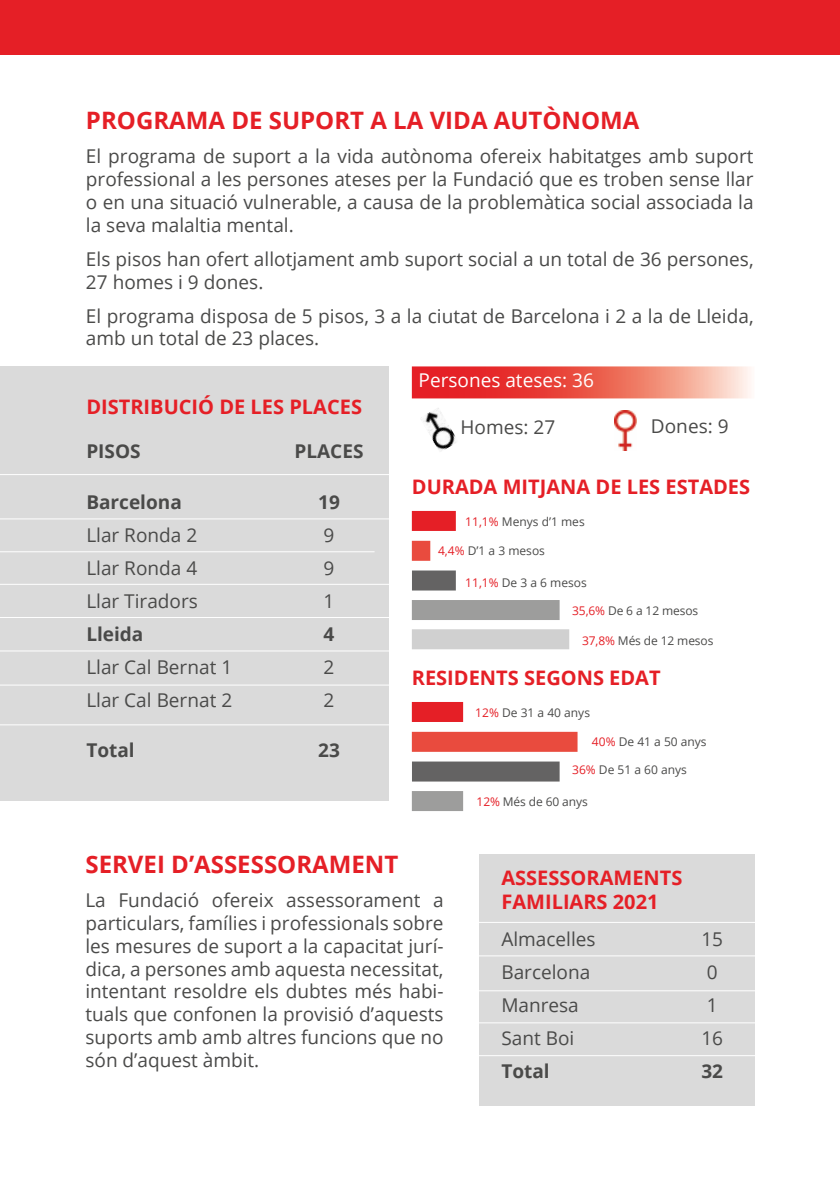
<style>
.page{position:relative;width:840px;height:1191px;background:#fff}
.page>*{position:absolute;margin:0;border:0;box-sizing:border-box;transform-origin:0 0}
.t1{font:700 24px "Open Sans";color:#e51f26}
.t2{font:700 20px/24px "Open Sans";color:#e51f26}
.t3{font:19px/33px "Open Sans";color:#4a4a49}
.t4{font:700 19px "Open Sans";color:#4a4a49}
.t5{font:19px "Open Sans";color:#fff}
.t6{font:12px "Open Sans";color:#4a4a49}
.s1{color:#e51f26}
</style>
<div class="page">
<div style="left:0;top:366px;width:388px;height:435px;background:#dadada"></div>
<hr style="left:0;top:584px;width:396px;height:1px;background:#fff">
<hr style="left:0;top:684px;width:393px;height:1px;background:#fff">
<hr style="left:0;top:724px;width:397px;height:1px;background:#fff">
<hr style="left:0;top:551px;width:374px;height:1px;background:#fff">
<hr style="left:0;top:474px;width:411px;height:1px;background:#fff">
<svg style="left:411px;top:366px;width:340px;height:32px;background:#ed675e"></svg>
<div style="left:412px;top:570px;width:43px;height:20px;background:#646363"></div>
<div style="left:411px;top:511px;width:44px;height:20px;background:#e51f26"></div>
<div style="left:411px;top:541px;width:19px;height:20px;background:#e94b3e"></div>
<div style="left:411px;top:600px;width:148px;height:20px;background:#9d9d9c"></div>
<img style="left:421px;top:408px;width:35px;height:43px">
<img style="left:614px;top:410px;width:22px;height:40px">
<div style="left:411px;top:629px;width:158px;height:20px;background:#d0d0d0"></div>
<div style="left:412px;top:761px;width:147px;height:20px;background:#646363"></div>
<div style="left:411px;top:702px;width:52px;height:20px;background:#e51f26"></div>
<div style="left:411px;top:732px;width:166px;height:20px;background:#e94b3e"></div>
<div style="left:411px;top:791px;width:52px;height:20px;background:#9d9d9c"></div>
<div style="left:479px;top:854px;width:275px;height:252px;background:#dadada"></div>
<hr style="left:468px;top:922px;width:305px;height:1px;background:#fff">
<hr style="left:468px;top:955px;width:371px;height:1px;background:#fff">
<hr style="left:463px;top:990px;width:376px;height:1px;background:#fff">
<hr style="left:468px;top:1022px;width:364px;height:1px;background:#fff">
<hr style="left:466px;top:1055px;width:363px;height:1px;background:#fff">
<hr style="left:0;top:617px;width:404px;height:1px;background:#fff">
<hr style="left:0;top:650px;width:404px;height:1px;background:#fff">
<hr style="left:0;top:518px;width:404px;height:1px;background:#fff">
<div style="left:0;top:0;width:839px;height:55px;background:#e51f26"></div>
<p class="t1" style="left:86px;top:103px;width:554px">PROGRAMA DE SUPORT A LA VIDA AUTÒNOMA</p>
<p class="t3" style="left:86px;top:144px;width:668px;line-height:22.8px;text-align:justify">El programa de suport a la vida autònoma ofereix habitatges amb suport professional a les persones ateses per la Fundació que es troben sense llar o en una situació vulnerable, a causa de la problemàtica social associada la la seva malaltia mental.</p>
<p class="t3" style="left:86px;top:247px;width:668px;line-height:22.8px">Els pisos han ofert allotjament amb suport social a un total de 36 persones,<br>27 homes i 9 dones.</p>
<p class="t3" style="left:86px;top:304px;width:668px;line-height:22.8px">El programa disposa de 5 pisos, 3 a la ciutat de Barcelona i 2 a la de Lleida, amb un total de 23 places.</p>
<p class="t2" style="left:86px;top:394px;width:277px">DISTRIBUCIÓ DE LES PLACES</p>
<p class="t4" style="left:86px;top:438px;width:56px">PISOS</p>
<p class="t4" style="left:86px;top:488px;width:97px">Barcelona</p>
<p class="t3" style="left:86px;top:518px;width:113px;text-align:justify">Llar Ronda 2<br>Llar Ronda 4<br>Llar Tiradors</p>
<p class="t4" style="left:86px;top:620px;width:59px">Lleida</p>
<p class="t3" style="left:86px;top:650px;width:147px">Llar Cal Bernat 1<br>Llar Cal Bernat 2</p>
<p class="t4" style="left:86px;top:737px;width:50px">Total</p>
<p class="t4" style="left:294px;top:438px;width:70px">PLACES</p>
<p class="t4" style="left:318px;top:488px;width:23px">19</p>
<p class="t3" style="left:323px;top:518px;width:12px;text-align:justify">9<br>9<br>1</p>
<p class="t4" style="left:323px;top:620px;width:12px">4</p>
<p class="t3" style="left:323px;top:650px;width:12px">2<br>2</p>
<p class="t4" style="left:318px;top:737px;width:23px">23</p>
<p class="t5" style="left:418px;top:367px;width:177px">Persones ateses: 36</p>
<p class="t3" style="left:460px;top:410px;width:96px">Homes: 27</p>
<p class="t3" style="left:650px;top:409px;width:79px">Dones: 9</p>
<p class="t2" style="left:411px;top:474px;width:339px">DURADA MITJANA DE LES ESTADES</p>
<p class="t6" style="left:465px;top:513px;width:121px"><span class="s1">11,1%</span> Menys d’1 mes</p>
<p class="t6" style="left:438px;top:543px;width:108px"><span class="s1">4,4%</span> D’1 a 3 mesos</p>
<p class="t6" style="left:465px;top:574px;width:123px"><span class="s1">11,1%</span> De 3 a 6 mesos</p>
<p class="t6" style="left:572px;top:602px;width:127px"><span class="s1">35,6%</span> De 6 a 12 mesos</p>
<p class="t6" style="left:581px;top:632px;width:133px"><span class="s1">37,8%</span> Més de 12 mesos</p>
<p class="t2" style="left:411px;top:665px;width:250px">RESIDENTS SEGONS EDAT</p>
<p class="t6" style="left:475px;top:704px;width:116px"><span class="s1">12%</span> De 31 a 40 anys</p>
<p class="t6" style="left:591px;top:734px;width:116px"><span class="s1">40%</span> De 41 a 50 anys</p>
<p class="t6" style="left:572px;top:761px;width:116px"><span class="s1">36%</span> De 51 a 60 anys</p>
<p class="t6" style="left:476px;top:793px;width:112px"><span class="s1">12%</span> Més de 60 anys</p>
<p class="t1" style="left:85px;top:847px;width:314px">SERVEI D’ASSESSORAMENT</p>
<p class="t3" style="left:85px;top:888px;width:359px;line-height:22.8px;text-align:justify">La Fundació ofereix assessorament a particulars, famílies i professionals sobre les mesures de suport a la capacitat jurí&shy;dica, a persones amb aquesta necessitat, intentant resoldre els dubtes més habi&shy;tuals que confonen la provisió d’aquests suports amb amb altres funcions que no són d’aquest àmbit.</p>
<p class="t2" style="left:501px;top:865px;width:182px">ASSESSORAMENTS<br>FAMILIARS 2021</p>
<p class="t3" style="left:501px;top:921px;width:96px">Almacelles<br>Barcelona<br>Manresa<br>Sant Boi</p>
<p class="t4" style="left:501px;top:1057px;width:50px">Total</p>
<p class="t3" style="left:701px;top:921px;width:23px">15<br>0<br>1<br>16</p>
<p class="t4" style="left:701px;top:1057px;width:23px">32</p>
</div>
